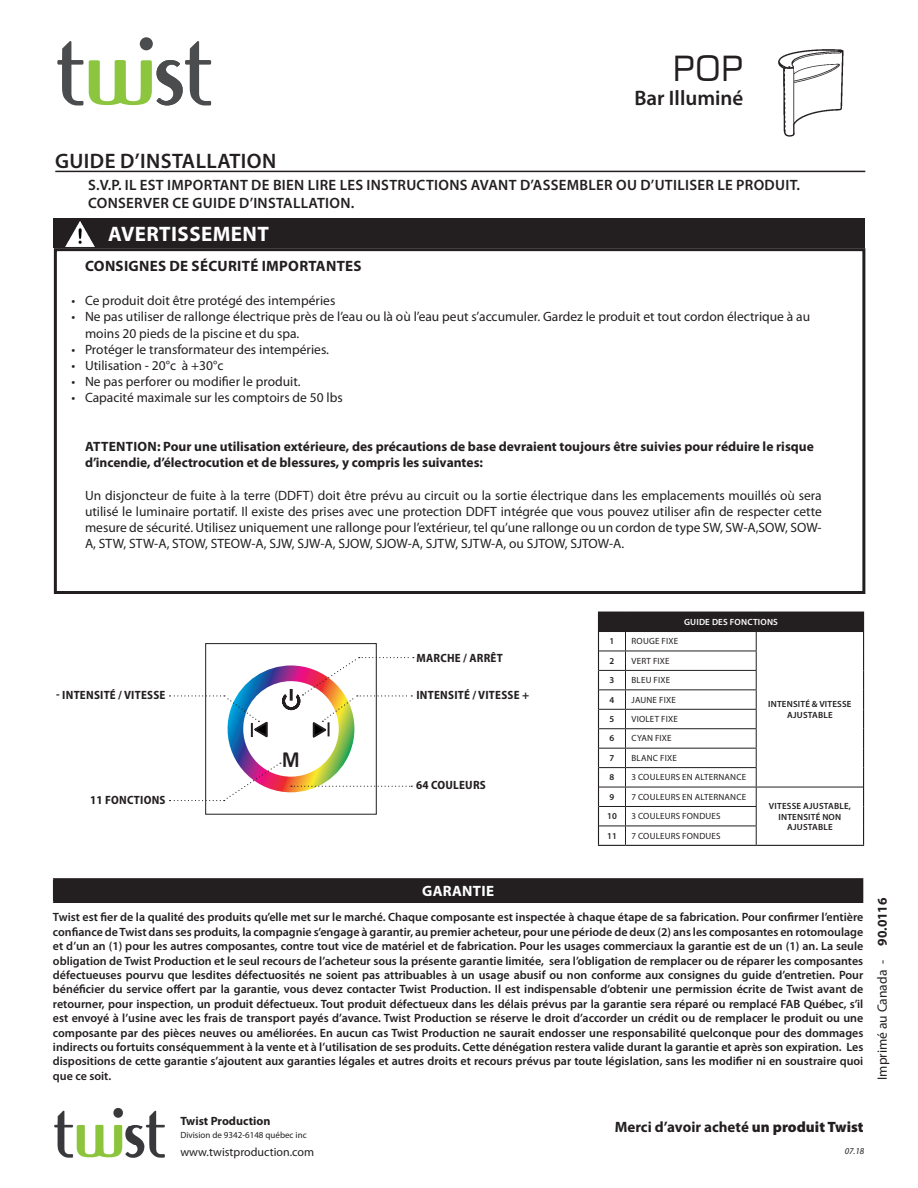
<style>
.page{position:relative;width:918px;height:1188px;background:#fff}
.page>*{position:absolute;margin:0;border:0;box-sizing:border-box;transform-origin:0 0}
.Nom_de_produit{font:34.5px "Square 721 BT";color:#231f20}
.t1{font:700 23.4px "Calibri";color:#231f20;scale:.85 1}
.Nom_de_produit-2{font:600 21px "Myriad Pro";letter-spacing:.02em;color:#231f20}
.Titre_bilingue{font:700 21px "Myriad Pro";letter-spacing:.02em;color:#fff}
.Nom_de_produit-3{font:600 21px "Myriad Pro";color:#231f20}
.t2{font:600 15px/18px "Myriad Pro";letter-spacing:.02em;color:#231f20}
.t3{font:700 15px "Myriad Pro";color:#231f20}
.t4{font:700 15px "Myriad Pro";letter-spacing:.02em;color:#231f20}
.ETAPE_BLANC{font:700 15px "Myriad Pro";letter-spacing:.02em;color:#fff}
.Titre_bilingue-2{font:13.5px/16.2px "Myriad Pro";color:#231f20}
.t5{font:700 13.5px/16.2px "Myriad Pro";color:#231f20}
.Bullet_REG{font:600 12px/14.4px "Myriad Pro";color:#231f20;text-align:justify}
.t6{font:700 semi-condensed 12px "Myriad Pro";letter-spacing:.02em;color:#231f20}
.t7{font:12px "Myriad Pro";color:#231f20}
.t8{font:700 12px "Myriad Pro";color:#231f20}
.Titre_bilingue-3{font:9px "Myriad Pro";letter-spacing:.02em;color:#231f20}
.Titre_bilingue-4{font:600 9px/10.8px "Myriad Pro";letter-spacing:.02em;color:#231f20;text-align:center}
.Titre_bilingue-5{font:9px "Myriad Pro";color:#231f20}
.Titre_bilingue-6{font:600 9px "Myriad Pro";letter-spacing:.02em;color:#fff}
.Étapes{font:italic 9px "Myriad Pro";color:#231f20}
.s1{font-weight:700}
.s2{font-weight:900}
</style>
<div class="page">
<hr style="left:55px;top:171px;width:810px;height:1px;background:#231f20">
<svg style="left:57px;top:41px;width:26px;height:64px"></svg>
<svg style="left:140px;top:37px;width:13px;height:13px"></svg>
<svg style="left:89px;top:41px;width:122px;height:64px"></svg>
<img style="left:54px;top:1109px;width:111px;height:49px">
<div style="left:54px;top:248px;width:811px;height:346px;border:3px solid #231f20"></div>
<div style="left:54px;top:219px;width:811px;height:29px;background:#231f20"></div>
<img style="left:65px;top:221px;width:30px;height:26px">
<img style="left:778px;top:49px;width:66px;height:88px">
<div style="left:54px;top:879px;width:809px;height:23px;background:#231f20"></div>
<hr style="left:53px;top:878px;width:810px;height:2px;background:#231f20">
<svg style="left:53px;top:880px;width:1px;height:21px"></svg>
<hr style="left:53px;top:901px;width:810px;height:2px;background:#231f20">
<div style="left:205px;top:643px;width:172px;height:172px;border:1px solid #231f20"></div>
<svg style="left:170px;top:657px;width:244px;height:144px"></svg>
<div style="left:599px;top:612px;width:265px;height:20px;background:#231f20"></div>
<hr style="left:626px;top:651px;width:131px;height:1px;background:#231f20">
<hr style="left:626px;top:670px;width:131px;height:1px;background:#231f20">
<hr style="left:626px;top:689px;width:131px;height:1px;background:#231f20">
<hr style="left:626px;top:709px;width:131px;height:1px;background:#231f20">
<hr style="left:626px;top:728px;width:131px;height:1px;background:#231f20">
<hr style="left:626px;top:748px;width:131px;height:1px;background:#231f20">
<hr style="left:626px;top:767px;width:131px;height:1px;background:#231f20">
<hr style="left:626px;top:787px;width:130px;height:1px;background:#231f20">
<hr style="left:756px;top:787px;width:107px;height:1px;background:#231f20">
<hr style="left:626px;top:806px;width:131px;height:1px;background:#231f20">
<hr style="left:626px;top:826px;width:131px;height:1px;background:#231f20">
<svg style="left:756px;top:632px;width:1px;height:213px"></svg>
<svg style="left:863px;top:632px;width:1px;height:213px"></svg>
<hr style="left:756px;top:845px;width:108px;height:1px;background:#231f20">
<svg style="left:598px;top:612px;width:28px;height:234px"></svg>
<hr style="left:626px;top:845px;width:130px;height:1px;background:#231f20">
<p class="Nom_de_produit" style="left:673px;top:47px;width:72px">POP</p>
<p class="Nom_de_produit-3" style="left:634px;top:85px;width:111px">Bar Illuminé</p>
<h3 class="Nom_de_produit-2" style="left:55px;top:147px;width:223px">GUIDE D’INSTALLATION</h3>
<p class="t2" style="left:88px;top:176px;width:714px">S.V.P. IL EST IMPORTANT DE BIEN LIRE LES INSTRUCTIONS AVANT D’ASSEMBLER OU D’UTILISER LE PRODUIT.<br>CONSERVER CE GUIDE D’INSTALLATION.</p>
<p class="Titre_bilingue" style="left:108px;top:223px;width:162px">AVERTISSEMENT</p>
<p class="t4" style="left:85px;top:258px;width:278px">CONSIGNES DE SÉCURITÉ IMPORTANTES</p>
<p class="Titre_bilingue-2" style="left:72px;top:292px;width:265px">• Ce produit doit être protégé des intempéries</p>
<p class="Titre_bilingue-2" style="left:85px;top:309px;width:727px;text-indent:-14px">• Ne pas utiliser de rallonge électrique près de l’eau ou là où l’eau peut s’accumuler. Gardez le produit et tout cordon électrique à au moins 20 pieds de la piscine et du spa.</p>
<p class="Titre_bilingue-2" style="left:72px;top:341px;width:259px">• Protéger le transformateur des intempéries.</p>
<p class="Titre_bilingue-2" style="left:72px;top:357px;width:153px">• Utilisation - 20°c à +30°c</p>
<p class="Titre_bilingue-2" style="left:72px;top:373px;width:231px">• Ne pas perforer ou modifier le produit.</p>
<p class="Titre_bilingue-2" style="left:72px;top:390px;width:273px">• Capacité maximale sur les comptoirs de 50 lbs</p>
<p class="t5" style="left:85px;top:439px;width:730px">ATTENTION: Pour une utilisation extérieure, des précautions de base devraient toujours être suivies pour réduire le risque d’incendie, d’électrocution et de blessures, y compris les suivantes:</p>
<p class="Titre_bilingue-2" style="left:85px;top:487px;width:738px;text-align:justify">Un disjoncteur de fuite à la terre (DDFT) doit être prévu au circuit ou la sortie électrique dans les emplacements mouillés où sera utilisé le luminaire portatif. Il existe des prises avec une protection DDFT intégrée que vous pouvez utiliser afin de respecter cette mesure de sécurité. Utilisez uniquement une rallonge pour l’extérieur, tel qu’une rallonge ou un cordon de type SW, SW-A,SOW, SOW-A, STW, STW-A, STOW, STEOW-A, SJW, SJW-A, SJOW, SJOW-A, SJTW, SJTW-A, ou SJTOW, SJTOW-A.</p>
<p class="t6" style="left:416px;top:652px;width:88px">MARCHE / ARRÊT</p>
<p class="t6" style="left:56px;top:688px;width:111px">- INTENSITÉ / VITESSE</p>
<p class="t6" style="left:416px;top:688px;width:114px">INTENSITÉ / VITESSE +</p>
<p class="t6" style="left:90px;top:793px;width:77px">11 FONCTIONS</p>
<h2 class="t1" style="left:282px;top:744px;width:22px">M</h2>
<p class="t6" style="left:416px;top:778px;width:71px">64 COULEURS</p>
<p class="Titre_bilingue-6" style="left:684px;top:616px;width:95px">GUIDE DES FONCTIONS</p>
<p class="Titre_bilingue-4" style="left:610px;top:636px;width:6px">1</p>
<p class="Titre_bilingue-3" style="left:632px;top:636px;width:48px">ROUGE FIXE</p>
<p class="Titre_bilingue-4" style="left:610px;top:655px;width:6px">2</p>
<p class="Titre_bilingue-3" style="left:632px;top:655px;width:40px">VERT FIXE</p>
<p class="Titre_bilingue-4" style="left:610px;top:675px;width:6px">3</p>
<p class="Titre_bilingue-3" style="left:632px;top:675px;width:40px">BLEU FIXE</p>
<p class="Titre_bilingue-4" style="left:610px;top:694px;width:6px">4</p>
<p class="Titre_bilingue-3" style="left:632px;top:694px;width:46px">JAUNE FIXE</p>
<p class="Titre_bilingue-4" style="left:610px;top:713px;width:6px">5</p>
<p class="Titre_bilingue-3" style="left:632px;top:713px;width:48px">VIOLET FIXE</p>
<p class="Titre_bilingue-4" style="left:610px;top:733px;width:6px">6</p>
<p class="Titre_bilingue-3" style="left:632px;top:733px;width:42px">CYAN FIXE</p>
<p class="Titre_bilingue-4" style="left:610px;top:752px;width:6px">7</p>
<p class="Titre_bilingue-3" style="left:632px;top:752px;width:47px">BLANC FIXE</p>
<p class="Titre_bilingue-4" style="left:610px;top:772px;width:6px">8</p>
<p class="Titre_bilingue-3" style="left:632px;top:772px;width:116px">3 COULEURS EN ALTERNANCE</p>
<p class="Titre_bilingue-4" style="left:610px;top:791px;width:6px">9</p>
<p class="Titre_bilingue-3" style="left:632px;top:791px;width:116px">7 COULEURS EN ALTERNANCE</p>
<p class="Titre_bilingue-4" style="left:607px;top:811px;width:11px">10</p>
<p class="Titre_bilingue-3" style="left:632px;top:811px;width:91px">3 COULEURS FONDUES</p>
<p class="Titre_bilingue-4" style="left:607px;top:830px;width:11px">11</p>
<p class="Titre_bilingue-3" style="left:632px;top:830px;width:91px">7 COULEURS FONDUES</p>
<p class="Titre_bilingue-4" style="left:768px;top:699px;width:85px">INTENSITÉ &amp; VITESSE<br>AJUSTABLE</p>
<p class="Titre_bilingue-4" style="left:769px;top:800px;width:83px">VITESSE AJUSTABLE,<br>INTENSITÉ NON<br>AJUSTABLE</p>
<p class="ETAPE_BLANC" style="left:422px;top:883px;width:73px">GARANTIE</p>
<p class="Bullet_REG" style="left:53px;top:910px;width:812px">Twist est fier de la qualité des produits qu’elle met sur le marché. Chaque composante est inspectée à chaque étape de sa fabrication. Pour confirmer l’entière confiance de Twist dans ses produits, la compagnie s’engage à garantir, au premier acheteur, pour une période de deux (2) ans les composantes en rotomoulage et d’un an (1) pour les autres composantes, contre tout vice de matériel et de fabrication. Pour les usages commerciaux la garantie est de un (1) an. La seule obligation de Twist Production et le seul recours de l’acheteur sous la présente garantie limitée, sera l’obligation de remplacer ou de réparer les composantes défectueuses pourvu que lesdites défectuosités ne soient pas attribuables à un usage abusif ou non conforme aux consignes du guide d’entretien. Pour bénéficier du service offert par la garantie, vous devez contacter Twist Production. Il est indispensable d’obtenir une permission écrite de Twist avant de retourner, pour inspection, un produit défectueux. Tout produit défectueux dans les délais prévus par la garantie sera réparé ou remplacé FAB Québec, s’il est envoyé à l’usine avec les frais de transport payés d’avance. Twist Production se réserve le droit d’accorder un crédit ou de remplacer le produit ou une composante par des pièces neuves ou améliorées. En aucun cas Twist Production ne saurait endosser une responsabilité quelconque pour des dommages indirects ou fortuits conséquemment à la vente et à l’utilisation de ses produits. Cette dénégation restera valide durant la garantie et après son expiration. Les dispositions de cette garantie s’ajoutent aux garanties légales et autres droits et recours prévus par toute législation, sans les modifier ni en soustraire quoi que ce soit.</p>
<p class="Titre_bilingue-2" style="left:874px;top:1080px;width:184px;rotate:-90deg">Imprimé au Canada - <span class="s1">90.0116</span></p>
<p class="t8" style="left:180px;top:1114px;width:92px">Twist Production</p>
<p class="Titre_bilingue-5" style="left:180px;top:1130px;width:128px">Division de 9342-6148 québec inc</p>
<p class="t7" style="left:180px;top:1145px;width:135px">www.twistproduction.com</p>
<p class="Étapes" style="left:845px;top:1146px;width:21px">07.18</p>
<p class="t3" style="left:615px;top:1118px;width:250px">Merci d’avoir acheté <span class="s2">un produit Twist</span></p>
</div>
